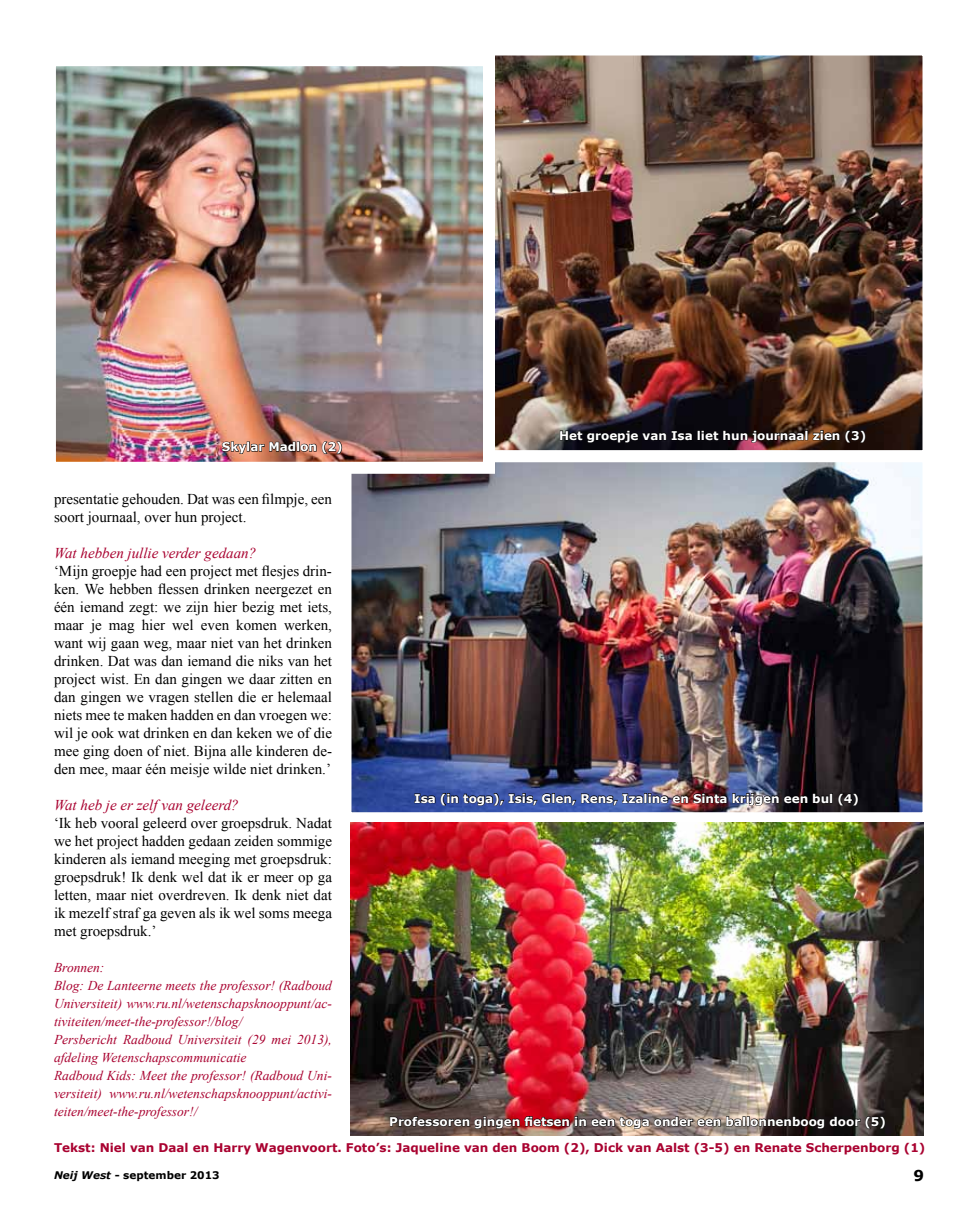
<style>
.page{position:relative;width:978px;height:1212px;background:#fff}
.page>*{position:absolute;margin:0;border:0;box-sizing:border-box;transform-origin:0 0}
.t1{font:15px/18px "Times New Roman";color:#000;text-align:justify}
.t2{font:italic 15px "Times New Roman";color:#a90230}
.t3{font:700 15px "Verdana";color:#000}
.t4{font:italic 13.5px/18px "Times New Roman";color:#a90230}
.t5{font:700 12px "Verdana";color:#fff}
.t6{font:700 12px "Verdana";color:#a90230}
.t7{font:700 10.5px "Verdana";color:#000}
.s1{font-style:italic}
</style>
<div class="page">
<img style="left:495px;top:56px;width:426px;height:393px">
<div style="left:433px;top:52px;width:492px;height:401px;border:3px solid #fff"></div>
<img style="left:352px;top:463px;width:569px;height:348px">
<div style="left:348px;top:459px;width:577px;height:356px;border:3px solid #fff"></div>
<img style="left:350px;top:823px;width:574px;height:312px">
<img style="left:57px;top:67px;width:425px;height:394px">
<svg style="left:222px;top:441px;width:120px;height:13px;background:#825343"></svg>
<img style="left:390px;top:1116px;width:496px;height:13px">
<svg style="left:559px;top:430px;width:307px;height:13px;background:#170e0d"></svg>
<img style="left:414px;top:793px;width:445px;height:13px">
<p class="t5" style="left:222px;top:438px;width:122px">Skylar Madlon (2)</p>
<p class="t5" style="left:559px;top:427px;width:309px">Het groepje van Isa liet hun journaal zien (3)</p>
<p class="t1" style="left:54px;top:490px;width:279px">presentatie gehouden. Dat was een filmpje, een soort journaal, over hun project.</p>
<p class="t2" style="left:54px;top:543px;width:204px">Wat hebben jullie verder gedaan?</p>
<p class="t1" style="left:54px;top:562px;width:280px">‘Mijn groepje had een project met flesjes drin&shy;ken. We hebben flessen drinken neergezet en één iemand zegt: we zijn hier bezig met iets, maar je mag hier wel even komen werken, want wij gaan weg, maar niet van het drinken drinken. Dat was dan iemand die niks van het project wist. En dan gingen we daar zitten en dan gingen we vragen stellen die er helemaal niets mee te maken hadden en dan vroegen we: wil je ook wat drinken en dan keken we of die mee ging doen of niet. Bijna alle kinderen de&shy;den mee, maar één meisje wilde niet drinken.’</p>
<p class="t2" style="left:54px;top:795px;width:186px">Wat heb je er zelf van geleerd?</p>
<p class="t1" style="left:54px;top:814px;width:279px">‘Ik heb vooral geleerd over groepsdruk. Nadat we het project hadden gedaan zeiden sommige kinderen als iemand meeging met groepsdruk: groepsdruk! Ik denk wel dat ik er meer op ga letten, maar niet overdreven. Ik denk niet dat ik mezelf straf ga geven als ik wel soms meega met groepsdruk.’</p>
<p class="t4" style="left:54px;top:958px;width:280px">Bronnen:<br>Blog: De Lanteerne meets the professor! (Radboud Universiteit) www.ru.nl/wetenschapsknooppunt/ac&shy;tiviteiten/meet-the-professor!/blog/<br>Persbericht Radboud Universiteit (29 mei 2013), afdeling Wetenschapscommunicatie<br>Radboud Kids: Meet the professor! (Radboud Uni&shy;versiteit) www.ru.nl/wetenschapsknooppunt/activi&shy;teiten/meet-the-professor!/</p>
<p class="t6" style="left:54px;top:1139px;width:873px">Tekst: Niel van Daal en Harry Wagenvoort. Foto’s: Jaqueline van den Boom (2), Dick van Aalst (3-5) en Renate Scherpenborg (1)</p>
<p class="t5" style="left:414px;top:790px;width:446px">Isa (in toga), Isis, Glen, Rens, Izaline en Sinta krijgen een bul (4)</p>
<p class="t5" style="left:389px;top:1113px;width:498px">Professoren gingen fietsen in een toga onder een ballonnenboog door (5)</p>
<p class="t7" style="left:54px;top:1167px;width:167px"><span class="s1">Neij West</span> - september 2013</p>
<p class="t3" style="left:913px;top:1165px;width:12px">9</p>
</div>
